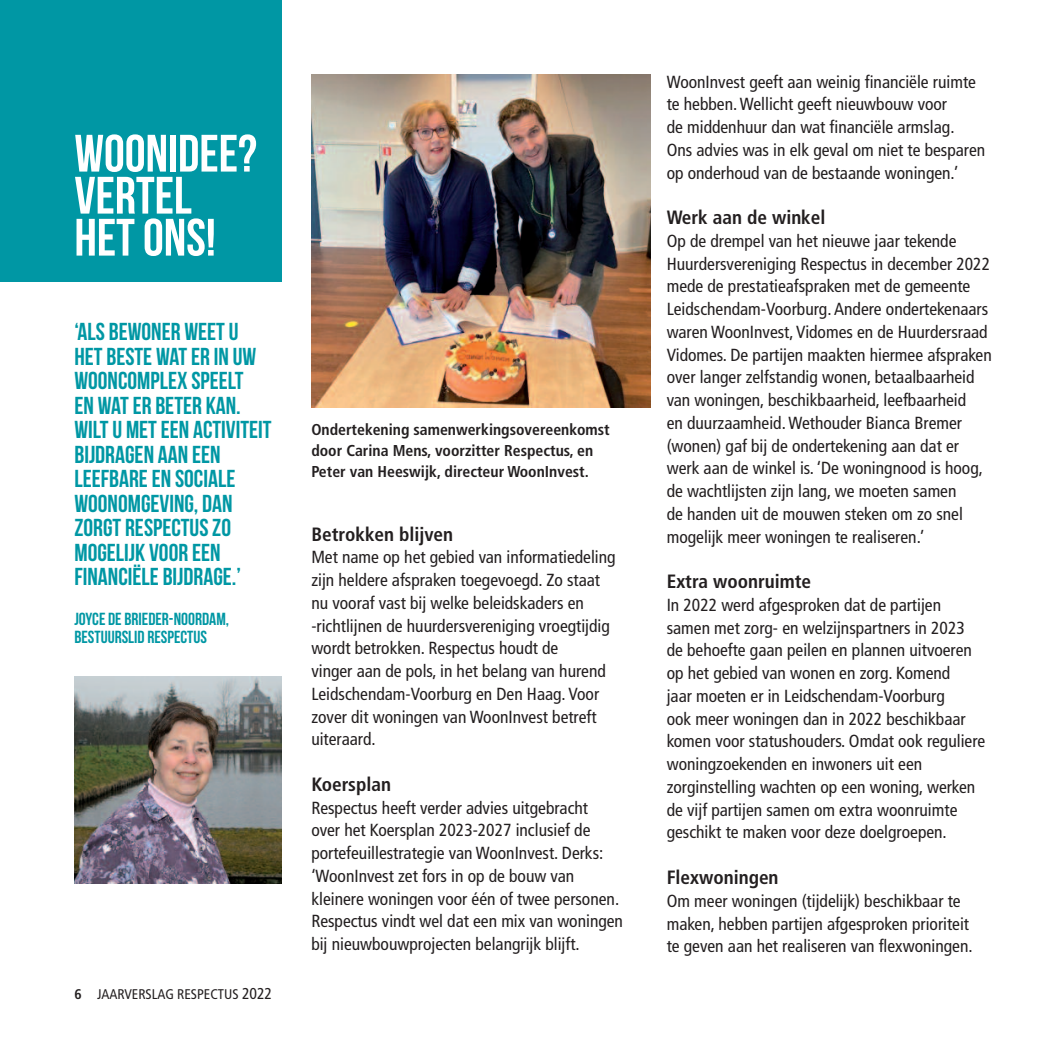
<style>
.page{position:relative;width:1042px;height:1042px;background:#fff}
.page>*{position:absolute;margin:0;border:0;box-sizing:border-box;transform-origin:0 0}
.t1{font:52.5px/42px "Bebas Neue";color:#fff}
.t2{font:24.5px/24.5px "Bebas Neue";color:#0097a4}
.t3{font:700 condensed 19.25px "Frutiger";color:#231f20}
.t4{font:condensed 17.5px/22.8px "Frutiger";color:#231f20}
.t5{font:17.5px/17.5px "Bebas Neue";color:#0097a4}
.t6{font:700 condensed 15.75px/21px "Frutiger";color:#231f20}
.t7{font:condensed 14px "Frutiger";color:#231f20}
.s1{font-weight:700}
.s2{font-size:15.75px}
</style>
<div class="page">
<img style="left:311px;top:74px;width:339px;height:333px">
<img style="left:74px;top:676px;width:208px;height:207px">
<div style="left:0;top:0;width:282px;height:282px;background:#0097a4"></div>
<h1 class="t1" style="left:74px;top:132px;width:184px">WOONIDEE?<br>VERTEL<br>HET ONS!</h1>
<h2 class="t2" style="left:74px;top:319px;width:199px">‘ALS BEWONER WEETU<br>HET BESTE WATER IN UW<br>WOONCOMPLEX SPEELT<br>EN WAT ER BETER KAN.<br>WILTU METEEN ACTIVITEIT<br>BIJDRAGEN AAN EEN<br>LEEFBAREEN SOCIALE<br>WOONOMGEVING, DAN<br>ZORGT RESPECTUSZO<br>MOGELIJK VOOR EEN<br>FINANCIËLE BIJDRAGE.’</h2>
<p class="t5" style="left:74px;top:610px;width:156px">JOYCE DE BRIEDER-NOORDAM,<br>BESTUURSLID RESPECTUS</p>
<p class="t7" style="left:74px;top:988px;width:199px"><span class="s1">6</span> JAARVERSLAG RESPECTUS <span class="s2">2022</span></p>
<p class="t6" style="left:311px;top:421px;width:300px">Ondertekening samenwerkingsovereenkomst door Carina Mens, voorzitter Respectus, en<br>Peter van Heeswijk, directeur WoonInvest.</p>
<p class="t3" style="left:311px;top:526px;width:143px">Betrokken blijven</p>
<p class="t4" style="left:311px;top:547px;width:306px">Met name op het gebied van informatiedeling zijn heldere afspraken toegevoegd. Zo staat nu vooraf vast bij welke beleidskaders en -richtlijnen de huurdersvereniging vroegtijdig wordt betrokken. Respectus houdt de<br>vinger aan de pols, in het belang van hurend Leidschendam-Voorburg en Den Haag. Voor zover dit woningen van WoonInvest betreft uiteraard.</p>
<p class="t3" style="left:311px;top:776px;width:81px">Koersplan</p>
<p class="t4" style="left:311px;top:797px;width:313px">Respectus heeft verder advies uitgebracht<br>over het Koersplan 2023-2027 inclusief de portefeuillestrategie van WoonInvest. Derks: ‘WoonInvest zet fors in op de bouw van kleinere woningen voor één of twee personen.<br>Respectus vindt wel dat een mix van woningen bij nieuwbouwprojecten belangrijk blijft.</p>
<p class="t4" style="left:667px;top:71px;width:320px">WoonInvest geeft aan weinig financiële ruimte te hebben.Wellicht geeft nieuwbouw voor<br>de middenhuur dan wat financiële armslag.<br>Ons advies was in elk geval om niet te besparen op onderhoud van de bestaande woningen.’</p>
<p class="t3" style="left:667px;top:210px;width:160px">Werk aan de winkel</p>
<p class="t4" style="left:667px;top:231px;width:326px">Op de drempel van het nieuwe jaar tekende Huurdersvereniging Respectus in december 2022 mede de prestatieafspraken met de gemeente Leidschendam-Voorburg. Andere ondertekenaars waren WoonInvest, Vidomes en de Huurdersraad Vidomes. De partijen maakten hiermee afspraken over langer zelfstandig wonen, betaalbaarheid van woningen, beschikbaarheid, leefbaarheid<br>en duurzaamheid.Wethouder Bianca Bremer (wonen) gaf bij de ondertekening aan dat er werk aan de winkel is. ‘De woningnood is hoog, de wachtlijsten zijn lang, we moeten samen<br>de handen uit de mouwen steken om zo snel mogelijk meer woningen te realiseren.’</p>
<p class="t3" style="left:667px;top:574px;width:146px">Extra woonruimte</p>
<p class="t4" style="left:667px;top:595px;width:320px">In 2022 werd afgesproken dat de partijen samen met zorg- en welzijnspartners in 2023 de behoefte gaan peilen en plannen uitvoeren op het gebied van wonen en zorg. Komend<br>jaar moeten er in Leidschendam-Voorburg<br>ook meer woningen dan in 2022 beschikbaar komen voor statushouders. Omdat ook reguliere woningzoekenden en inwoners uit een zorginstelling wachten op een woning, werken de vijf partijen samen om extra woonruimte geschikt te maken voor deze doelgroepen.</p>
<p class="t3" style="left:667px;top:869px;width:113px">Flexwoningen</p>
<p class="t4" style="left:667px;top:890px;width:307px">Om meer woningen (tijdelijk) beschikbaar te maken, hebben partijen afgesproken prioriteit te geven aan het realiseren van flexwoningen.</p>
</div>
